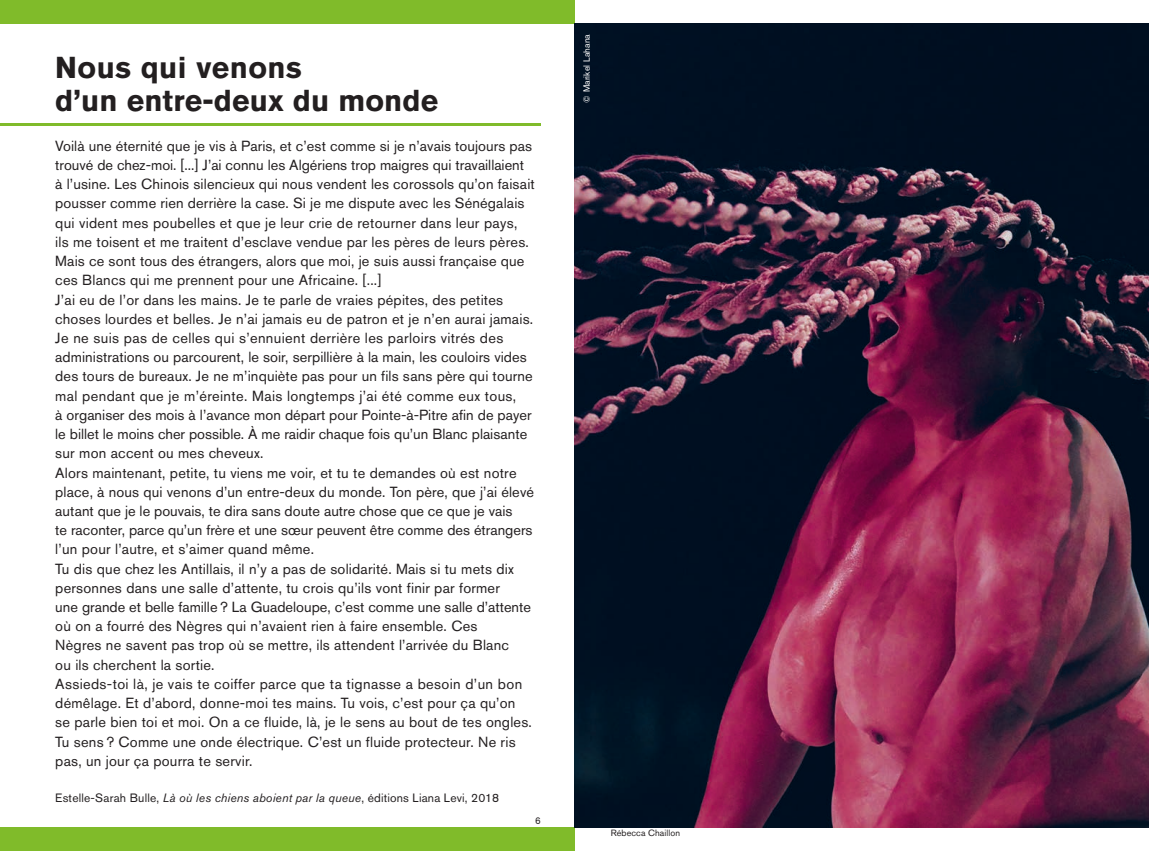
<style>
.page{position:relative;width:1149px;height:851px;background:#fff}
.page>*{position:absolute;margin:0;border:0;box-sizing:border-box;transform-origin:0 0}
.t1{font:700 30px "Akzidenz Grotesk Std";letter-spacing:.005em;color:#231f20}
.t2{font:14.55px/19.2px "Akzidenz Grotesk Std";letter-spacing:.015em;color:#231f20}
.t3{font:12px "Akzidenz Grotesk Std";letter-spacing:.015em;color:#231f20}
.t4{font:9.75px "Akzidenz Grotesk Std";color:#231f20}
.t5{font:9px "Akzidenz Grotesk Std";letter-spacing:.01em;color:#231f20}
.t6{font:9px "Akzidenz Grotesk Std";letter-spacing:.01em;color:#fff}
.s1{font-style:italic}
</style>
<div class="page">
<div style="left:0;top:827px;width:574px;height:23px;background:#80bb2a"></div>
<div style="left:0;top:0;width:574px;height:23px;background:#80bb2a"></div>
<hr style="left:0;top:123px;width:540px;height:2px;background:#80bb2a">
<img style="left:574px;top:23px;width:574px;height:804px">
<p class="t1" style="left:55px;top:50px;width:248px">Nous qui venons</p>
<p class="t1" style="left:55px;top:83px;width:384px">d’un entre-deux du monde</p>
<p class="t2" style="left:55px;top:138px;width:478px">Voilà une éternité que je vis à Paris, et c’est comme si je n’avais toujours pas trouvé de chez-moi. [...] J’ai connu les Algériens trop maigres qui travaillaient</p>
<p class="t2" style="left:55px;top:176px;width:481px">à l’usine. Les Chinois silencieux qui nous vendent les corossols qu’on faisait pousser comme rien derrière la case. Si je me dispute avec les Sénégalais qui vident mes poubelles et que je leur crie de retourner dans leur pays,</p>
<p class="t2" style="left:55px;top:234px;width:475px">ils me toisent et me traitent d’esclave vendue par les pères de leurs pères.<br>Mais ce sont tous des étrangers, alors que moi, je suis aussi française que ces Blancs qui me prennent pour une Africaine. [...]</p>
<p class="t2" style="left:55px;top:291px;width:479px">J’ai eu de l’or dans les mains. Je te parle de vraies pépites, des petites choses lourdes et belles. Je n’ai jamais eu de patron et je n’en aurai jamais.<br>Je ne suis pas de celles qui s’ennuient derrière les parloirs vitrés des</p>
<p class="t2" style="left:55px;top:349px;width:479px">administrations ou parcourent, le soir, serpillière à la main, les couloirs vides des tours de bureaux. Je ne m’inquiète pas pour un fils sans père qui tourne mal pendant que je m’éreinte. Mais longtemps j’ai été comme eux tous,</p>
<p class="t2" style="left:55px;top:406px;width:478px">à organiser des mois à l’avance mon départ pour Pointe-à-Pitre afin de payer le billet le moins cher possible. À me raidir chaque fois qu’un Blanc plaisante sur mon accent ou mes cheveux.</p>
<p class="t2" style="left:55px;top:464px;width:480px">Alors maintenant, petite, tu viens me voir, et tu te demandes où est notre place, à nous qui venons d’un entre-deux du monde. Ton père, que j’ai élevé autant que je le pouvais, te dira sans doute autre chose que ce que je vais</p>
<p class="t2" style="left:55px;top:522px;width:478px">te raconter, parce qu’un frère et une sœur peuvent être comme des étrangers l’un pour l’autre, et s’aimer quand même.</p>
<p class="t2" style="left:55px;top:560px;width:460px">Tu dis que chez les Antillais, il n’y a pas de solidarité. Mais si tu mets dix personnes dans une salle d’attente, tu crois qu’ils vont finir par former</p>
<p class="t2" style="left:55px;top:599px;width:477px">une grande et belle famille ? La Guadeloupe, c’est comme une salle d’attente où on a fourré des Nègres qui n’avaient rien à faire ensemble. Ces<br>Nègres ne savent pas trop où se mettre, ils attendent l’arrivée du Blanc</p>
<p class="t2" style="left:55px;top:656px;width:161px">ou ils cherchent la sortie.</p>
<p class="t2" style="left:55px;top:675px;width:468px">Assieds-toi là, je vais te coiffer parce que ta tignasse a besoin d’un bon démêlage. Et d’abord, donne-moi tes mains. Tu vois, c’est pour ça qu’on</p>
<p class="t2" style="left:55px;top:714px;width:478px">se parle bien toi et moi. On a ce fluide, là, je le sens au bout de tes ongles.<br>Tu sens ? Comme une onde électrique. C’est un fluide protecteur. Ne ris pas, un jour ça pourra te servir.</p>
<p class="t3" style="left:55px;top:793px;width:445px">Estelle-Sarah Bulle, <span class="s1">Là où les chiens aboient par la queue</span>, éditions Liana Levi, 2018</p>
<p class="t4" style="left:535px;top:817px;width:7px">6</p>
<p class="t6" style="left:583px;top:103px;width:70px;rotate:-90deg">© Marikel Lahana</p>
<p class="t5" style="left:610px;top:830px;width:71px">Rébecca Chaillon</p>
</div>
